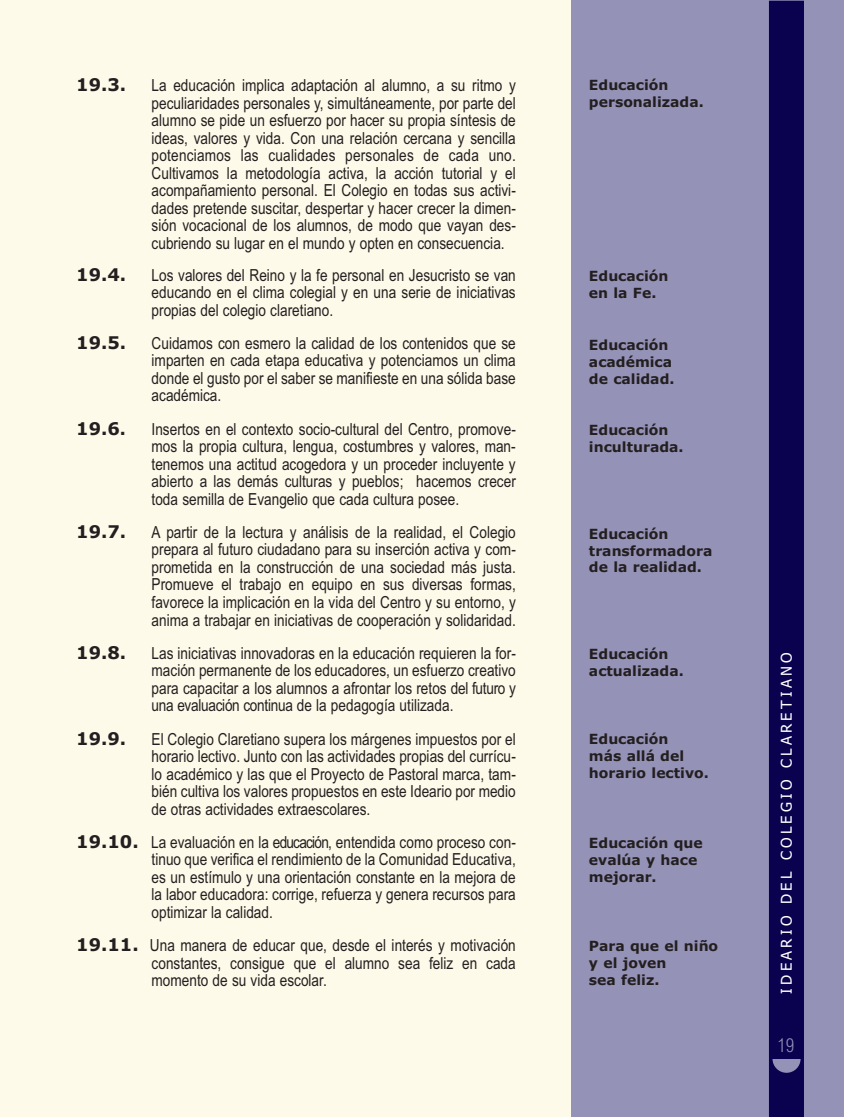
<style>
.page{position:relative;width:844px;height:1117px;background:#fff}
.page>*{position:absolute;margin:0;border:0;box-sizing:border-box;transform-origin:0 0}
.t1{font:300 condensed 19.25px "Arial";color:#9592b7}
.t2{font:700 17.5px "Verdana";color:#231f20}
.t3{font:16.62px/17.5px "Arial Narrow";color:#231f20;text-align:justify}
.t4{font:14.88px "Tahoma";letter-spacing:.22em;color:#fff}
.t5{font:700 14px/16.8px "Verdana";color:#231f20}
.s1{font-size:16.62px}
.s2{font-family:"Verdana";font-weight:700;font-size:17.5px}
</style>
<div class="page">
<div style="left:0;top:0;width:843px;height:1116px;background:#9592b7"></div>
<div style="left:768px;top:1px;width:35px;height:1115px;background:#0a024e"></div>
<div style="left:772px;top:1044px;width:28px;height:28px;background:#9592b7;border-radius:50%"></div>
<div style="left:771px;top:1043px;width:30px;height:15px;background:#0a024e"></div>
<div style="left:2px;top:0;width:569px;height:1116px;background:#fefae9"></div>
<hr style="left:0;top:0;width:3px;height:1116px;background:#fefae9">
<p class="t2" style="left:76px;top:75px;width:51px">19.3.</p>
<p class="t3" style="left:151px;top:77px;width:366px">La educación implica adaptación al alumno, a su ritmo y peculiaridades personales y, simultáneamente, por parte del alumno se pide un esfuerzo por hacer su propia síntesis de ideas, valores y vida. Con una relación cercana y sencilla potenciamos las cualidades personales de cada uno.<br>Cultivamos la metodología activa, la acción tutorial y el acompañamiento personal. El Colegio en todas sus activi&shy;dades pretende suscitar, despertar y hacer crecer la dimen&shy;sión vocacional de los alumnos, de modo que vayan des&shy;cubriendo su lugar en el mundo y opten en consecuencia.</p>
<p class="t2" style="left:76px;top:264px;width:51px">19.4.</p>
<p class="t3" style="left:151px;top:266px;width:365px">Los valores del Reino y la fe personal en Jesucristo se van educando en el clima colegial y en una serie de iniciativas propias del colegio claretiano.</p>
<p class="t2" style="left:76px;top:332px;width:51px">19.5.</p>
<p class="t3" style="left:151px;top:334px;width:365px">Cuidamos con esmero la calidad de los contenidos que se imparten en cada etapa educativa y potenciamos un clima donde el gusto por el saber se manifieste en una sólida base académica.</p>
<p class="t2" style="left:76px;top:418px;width:51px">19.6<span class="s1">.</span></p>
<p class="t3" style="left:151px;top:420px;width:366px">Insertos en el contexto socio-cultural del Centro, promove&shy;mos la propia cultura, lengua, costumbres y valores, man&shy;tenemos una actitud acogedora y un proceder incluyente y abierto a las demás culturas y pueblos; hacemos crecer toda semilla de Evangelio que cada cultura posee.</p>
<p class="t2" style="left:76px;top:521px;width:51px">19.7.</p>
<p class="t3" style="left:151px;top:523px;width:366px">A partir de la lectura y análisis de la realidad, el Colegio prepara al futuro ciudadano para su inserción activa y com&shy;prometida en la construcción de una sociedad más justa.<br>Promueve el trabajo en equipo en sus diversas formas, favorece la implicación en la vida del Centro y su entorno, y anima a trabajar en iniciativas de cooperación y solidaridad.</p>
<p class="t2" style="left:76px;top:642px;width:51px">19.8.</p>
<p class="t3" style="left:151px;top:644px;width:366px">Las iniciativas innovadoras en la educación requieren la for&shy;mación permanente de los educadores, un esfuerzo creativo para capacitar a los alumnos a afrontar los retos del futuro y una evaluación continua de la pedagogía utilizada.</p>
<p class="t2" style="left:76px;top:728px;width:51px">19.9.</p>
<p class="t3" style="left:151px;top:730px;width:366px">El Colegio Claretiano supera los márgenes impuestos por el horario lectivo. Junto con las actividades propias del currícu&shy;lo académico y las que el Proyecto de Pastoral marca, tam&shy;bién cultiva los valores propuestos en este Ideario por medio de otras actividades extraescolares.</p>
<p class="t3" style="left:151px;top:833px;width:365px;text-indent:-75px"><span class="s2">19.10.</span> La evaluación en la educación, entendida como proceso con&shy;tinuo que verifica el rendimiento de la Comunidad Educativa, es un estímulo y una orientación constante en la mejora de la labor educadora: corrige, refuerza y genera recursos para optimizar la calidad.</p>
<p class="t3" style="left:151px;top:936px;width:365px;text-indent:-75px"><span class="s2">19.11.</span> Una manera de educar que, desde el interés y motivación constantes, consigue que el alumno sea feliz en cada momento de su vida escolar.</p>
<p class="t5" style="left:588px;top:77px;width:116px">Educación personalizada.</p>
<p class="t5" style="left:588px;top:267px;width:81px">Educación en la Fe.</p>
<p class="t5" style="left:588px;top:337px;width:87px">Educación académica de calidad.</p>
<p class="t5" style="left:588px;top:422px;width:96px">Educación inculturada.</p>
<p class="t5" style="left:588px;top:525px;width:125px">Educación transformadora de la realidad.</p>
<p class="t5" style="left:588px;top:645px;width:96px">Educación actualizada.</p>
<p class="t5" style="left:588px;top:730px;width:121px">Educación<br>más allá del horario lectivo.</p>
<p class="t5" style="left:588px;top:834px;width:115px">Educación que evalúa y hace mejorar.</p>
<p class="t5" style="left:588px;top:938px;width:131px">Para que el niño y el joven<br>sea feliz.</p>
<p class="t4" style="left:777px;top:993px;width:342px;rotate:-90deg">IDEARIO DEL COLEGIO CLARETIANO</p>
<p class="t1" style="left:777px;top:1033px;width:19px">19</p>
</div>
